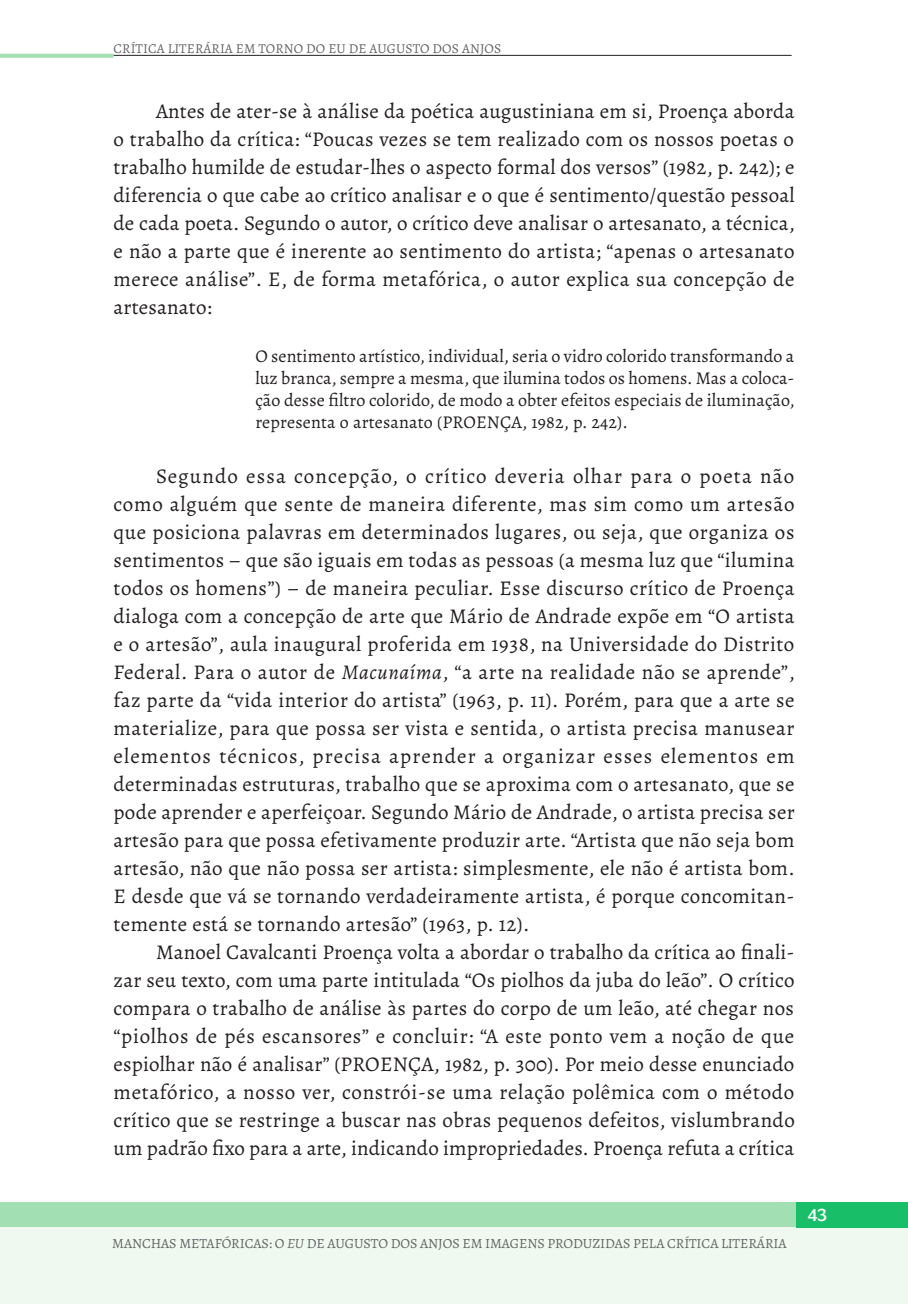
<style>
.page{position:relative;width:908px;height:1304px;background:#fff}
.page>*{position:absolute;margin:0;border:0;box-sizing:border-box;transform-origin:0 0}
.t1{font:21px/28px "Alegreya";letter-spacing:.02em;color:#231f20;text-align:justify}
.t2{font:18px/22px "Alegreya";letter-spacing:.01em;color:#231f20;text-align:justify}
.t3{font:18px "Sansita";color:#fff}
.t4{font:14px "Alegreya";letter-spacing:-.005em;color:#636366}
.t5{font:13.6px "Alegreya";letter-spacing:.01em;color:#636366}
.s1{font-style:italic}
</style>
<div class="page">
<div style="left:0;top:1202px;width:907px;height:25px;background:#a2dfb2"></div>
<div style="left:0;top:1227px;width:907px;height:77px;background:#eff9ef"></div>
<div style="left:795px;top:1202px;width:112px;height:25px;background:#19be69"></div>
<hr style="left:113px;top:55px;width:678px;height:1px;background:#231f20">
<svg style="left:0;top:54px;width:113px;height:4px"></svg>
<p class="t5" style="left:114px;top:40px;width:389px">CRÍTICA LITERÁRIA EM TORNO DO EU DE AUGUSTO DOS ANJOS</p>
<p class="t1" style="left:113px;top:97px;width:682px;text-indent:43px">Antes de ater-se à análise da poética augustiniana em si, Proença aborda o trabalho da crítica: “Poucas vezes se tem realizado com os nossos poetas o trabalho humilde de estudar-lhes o aspecto formal dos versos” (1982, p. 242); e diferencia o que cabe ao crítico analisar e o que é sentimento/questão pessoal de cada poeta. Segundo o autor, o crítico deve analisar o artesanato, a técnica, e não a parte que é inerente ao sentimento do artista; “apenas o artesanato merece análise”. E, de forma metafórica, o autor explica sua concepção de artesanato:</p>
<p class="t2" style="left:255px;top:345px;width:540px">O sentimento artístico, individual, seria o vidro colorido transformando a luz branca, sempre a mesma, que ilumina todos os homens. Mas a coloca&shy;ção desse filtro colorido, de modo a obter efeitos especiais de iluminação, representa o artesanato (PROENÇA, 1982, p. 242).</p>
<p class="t1" style="left:113px;top:462px;width:682px;text-indent:43px">Segundo essa concepção, o crítico deveria olhar para o poeta não como alguém que sente de maneira diferente, mas sim como um artesão que posiciona palavras em determinados lugares, ou seja, que organiza os sentimentos – que são iguais em todas as pessoas (a mesma luz que “ilumina todos os homens”) – de maneira peculiar. Esse discurso crítico de Proença dialoga com a concepção de arte que Mário de Andrade expõe em “O artista e o artesão”, aula inaugural proferida em 1938, na Universidade do Distrito Federal. Para o autor de <span class="s1">Macunaíma</span>, “a arte na realidade não se aprende”, faz parte da “vida interior do artista” (1963, p. 11). Porém, para que a arte se materialize, para que possa ser vista e sentida, o artista precisa manusear elementos técnicos, precisa aprender a organizar esses elementos em determinadas estruturas, trabalho que se aproxima com o artesanato, que se pode aprender e aperfeiçoar. Segundo Mário de Andrade, o artista precisa ser artesão para que possa efetivamente produzir arte. “Artista que não seja bom artesão, não que não possa ser artista: simplesmente, ele não é artista bom.<br>E desde que vá se tornando verdadeiramente artista, é porque concomitan&shy;temente está se tornando artesão” (1963, p. 12).</p>
<p class="t1" style="left:113px;top:938px;width:682px;text-indent:43px">Manoel Cavalcanti Proença volta a abordar o trabalho da crítica ao finali&shy;zar seu texto, com uma parte intitulada “Os piolhos da juba do leão”. O crítico compara o trabalho de análise às partes do corpo de um leão, até chegar nos “piolhos de pés escansores” e concluir: “A este ponto vem a noção de que espiolhar não é analisar” (PROENÇA, 1982, p. 300). Por meio desse enunciado metafórico, a nosso ver, constrói-se uma relação polêmica com o método crítico que se restringe a buscar nas obras pequenos defeitos, vislumbrando um padrão fixo para a arte, indicando impropriedades. Proença refuta a crítica</p>
<p class="t4" style="left:112px;top:1235px;width:675px">MANCHAS METAFÓRICAS: O <span class="s1">EU</span> DE AUGUSTO DOS ANJOS EM IMAGENS PRODUZIDAS PELA CRÍTICA LITERÁRIA</p>
<p class="t3" style="left:807px;top:1204px;width:21px">43</p>
</div>
